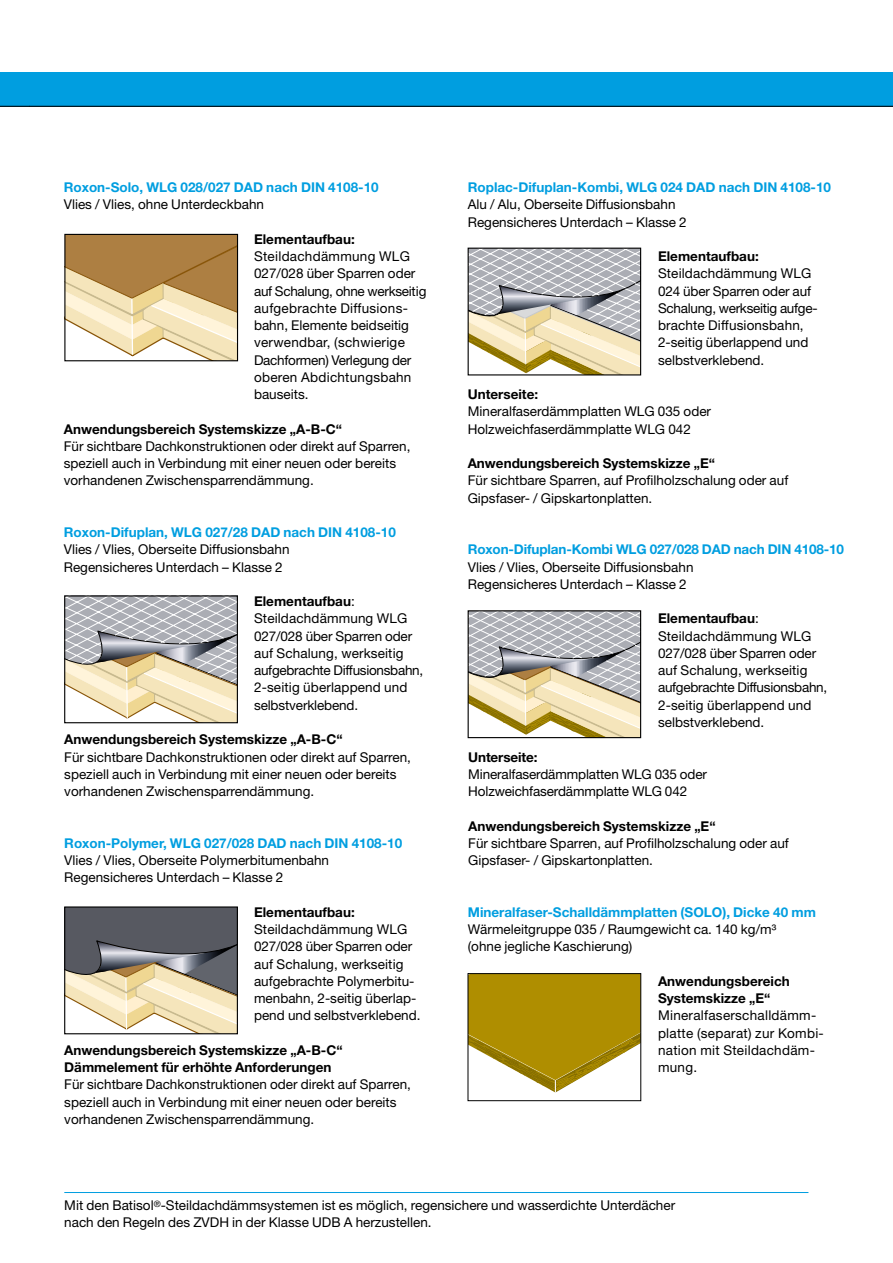
<style>
.page{position:relative;width:893px;height:1263px;background:#fff}
.page>*{position:absolute;margin:0;border:0;box-sizing:border-box;transform-origin:0 0}
.t1{font:13.5px/17.2px "Helvetica Neue LT";color:#000}
.t2{font:700 13.5px/17.2px "Helvetica Neue LT";color:#000}
.t3{font:700 13.5px "Helvetica Neue LT";color:#009ee0}
.t4{font:13.5px/17.2px "Helvetica Neue LT";letter-spacing:.02em;color:#000}
.s1{font-weight:700}
</style>
<div class="page">
<div style="left:0;top:73px;width:893px;height:34px;background:#009ee0"></div>
<hr style="left:0;top:106px;width:893px;height:1px;background:#000">
<svg style="left:0;top:106px;width:29px;height:1px"></svg>
<svg style="left:66px;top:236px;width:170px;height:123px;background:#d4b88b"></svg>
<div style="left:64px;top:234px;width:174px;height:127px;border:1px solid #000"></div>
<svg style="left:66px;top:597px;width:170px;height:124px;background:#cec9bd"></svg>
<div style="left:64px;top:595px;width:174px;height:128px;border:1px solid #000"></div>
<svg style="left:66px;top:908px;width:170px;height:124px;background:#a49f93"></svg>
<div style="left:64px;top:906px;width:174px;height:128px;border:1px solid #000"></div>
<svg style="left:470px;top:250px;width:169px;height:123px;background:#cbc6b6"></svg>
<div style="left:468px;top:248px;width:173px;height:127px;border:1px solid #000"></div>
<svg style="left:470px;top:612px;width:169px;height:124px;background:#cbc5b4"></svg>
<div style="left:468px;top:610px;width:173px;height:128px;border:1px solid #000"></div>
<svg style="left:470px;top:975px;width:169px;height:117px"></svg>
<div style="left:468px;top:973px;width:173px;height:128px;border:1px solid #000"></div>
<hr style="left:64px;top:1192px;width:744px;height:1px;background:#009ee0">
<p class="t3" style="left:64px;top:179px;width:316px">Roxon-Solo, WLG 028/027 DAD nach DIN 4108-10</p>
<p class="t1" style="left:64px;top:196px;width:202px">Vlies / Vlies, ohne Unterdeckbahn</p>
<p class="t3" style="left:468px;top:179px;width:365px">Roplac-Difuplan-Kombi, WLG 024 DAD nach DIN 4108-10</p>
<p class="t1" style="left:468px;top:196px;width:221px">Alu / Alu, Oberseite Diffusionsbahn<br>Regensicheres Unterdach – Klasse 2</p>
<p class="t2" style="left:254px;top:230px;width:102px">Elementaufbau:</p>
<p class="t1" style="left:254px;top:247px;width:174px">Steildachdämmung WLG<br>027/028 über Sparren oder auf Schalung, ohne werkseitig aufgebrachte Diffusions&shy;bahn, Elemente beidseitig verwendbar, (schwierige<br>Dachformen) Verlegung der oberen Abdichtungsbahn bauseits.</p>
<p class="t2" style="left:658px;top:247px;width:102px">Elementaufbau:</p>
<p class="t1" style="left:658px;top:265px;width:161px">Steildachdämmung WLG<br>024 über Sparren oder auf<br>Schalung, werkseitig aufge&shy;brachte Diffusionsbahn,<br>2-seitig überlappend und selbstverklebend.</p>
<p class="t2" style="left:468px;top:385px;width:72px">Unterseite:</p>
<p class="t1" style="left:468px;top:403px;width:245px">Mineralfaserdämmplatten WLG 035 oder<br>Holzweichfaserdämmplatte WLG 042</p>
<p class="t2" style="left:468px;top:454px;width:249px">Anwendungsbereich Systemskizze „E“</p>
<p class="t1" style="left:468px;top:472px;width:322px">Für sichtbare Sparren, auf Profilholzschalung oder auf<br>Gipsfaser- / Gipskartonplatten.</p>
<p class="t2" style="left:64px;top:420px;width:280px">Anwendungsbereich Systemskizze „A-B-C“</p>
<p class="t1" style="left:64px;top:437px;width:348px">Für sichtbare Dachkonstruktionen oder direkt auf Sparren, speziell auch in Verbindung mit einer neuen oder bereits vorhandenen Zwischensparrendämmung.</p>
<p class="t3" style="left:64px;top:524px;width:334px">Roxon-Difuplan, WLG 027/28 DAD nach DIN 4108-10</p>
<p class="t1" style="left:64px;top:541px;width:227px">Vlies / Vlies, Oberseite Diffusionsbahn<br>Regensicheres Unterdach – Klasse 2</p>
<p class="t3" style="left:468px;top:541px;width:378px">Roxon-Difuplan-Kombi WLG 027/028 DAD nach DIN 4108-10</p>
<p class="t1" style="left:468px;top:558px;width:227px">Vlies / Vlies, Oberseite Diffusionsbahn<br>Regensicheres Unterdach – Klasse 2</p>
<p class="t1" style="left:254px;top:592px;width:171px"><span class="s1">Elementaufbau</span>:<br>Steildachdämmung WLG<br>027/028 über Sparren oder auf Schalung, werkseitig aufgebrachte Diffusionsbahn,<br>2-seitig überlappend und selbstverklebend.</p>
<p class="t1" style="left:658px;top:610px;width:171px"><span class="s1">Elementaufbau</span>:<br>Steildachdämmung WLG<br>027/028 über Sparren oder auf Schalung, werkseitig aufgebrachte Diffusionsbahn,<br>2-seitig überlappend und selbstverklebend.</p>
<p class="t2" style="left:64px;top:730px;width:280px">Anwendungsbereich Systemskizze „A-B-C“</p>
<p class="t1" style="left:64px;top:748px;width:348px">Für sichtbare Dachkonstruktionen oder direkt auf Sparren, speziell auch in Verbindung mit einer neuen oder bereits vorhandenen Zwischensparrendämmung.</p>
<p class="t2" style="left:468px;top:748px;width:71px">Unterseite:</p>
<p class="t1" style="left:468px;top:765px;width:240px">Mineralfaserdämmplatten WLG 035 oder<br>Holzweichfaserdämmplatte WLG 042</p>
<p class="t2" style="left:468px;top:817px;width:249px">Anwendungsbereich Systemskizze „E“</p>
<p class="t1" style="left:468px;top:834px;width:322px">Für sichtbare Sparren, auf Profilholzschalung oder auf<br>Gipsfaser- / Gipskartonplatten.</p>
<p class="t3" style="left:64px;top:834px;width:339px">Roxon-Polymer, WLG 027/028 DAD nach DIN 4108-10</p>
<p class="t1" style="left:64px;top:851px;width:266px">Vlies / Vlies, Oberseite Polymerbitumenbahn<br>Regensicheres Unterdach – Klasse 2</p>
<p class="t2" style="left:254px;top:903px;width:102px">Elementaufbau:</p>
<p class="t1" style="left:254px;top:920px;width:168px">Steildachdämmung WLG<br>027/028 über Sparren oder auf Schalung, werkseitig aufgebrachte Polymerbitu&shy;menbahn, 2-seitig überlap&shy;pend und selbstverklebend.</p>
<p class="t2" style="left:64px;top:1041px;width:280px">Anwendungsbereich Systemskizze „A-B-C“<br>Dämmelement für erhöhte Anforderungen</p>
<p class="t1" style="left:64px;top:1076px;width:348px">Für sichtbare Dachkonstruktionen oder direkt auf Sparren, speziell auch in Verbindung mit einer neuen oder bereits vorhandenen Zwischensparrendämmung.</p>
<p class="t3" style="left:468px;top:903px;width:350px">Mineralfaser-Schalldämmplatten (SOLO), Dicke 40 mm</p>
<p class="t1" style="left:468px;top:920px;width:310px">Wärmeleitgruppe 035 / Raumgewicht ca. 140 kg/m³ (ohne jegliche Kaschierung)</p>
<p class="t2" style="left:658px;top:972px;width:133px">Anwendungsbereich<br>Systemskizze „E“</p>
<p class="t4" style="left:658px;top:1007px;width:167px">Mineralfaserschalldämm&shy;platte (separat) zur Kombi&shy;nation mit Steildachdäm&shy;mung.</p>
<p class="t1" style="left:64px;top:1196px;width:612px">Mit den Batisol<sup>®</sup>-Steildachdämmsystemen ist es möglich, regensichere und wasserdichte Unterdächer nach den Regeln des ZVDH in der Klasse UDB A herzustellen.</p>
</div>
